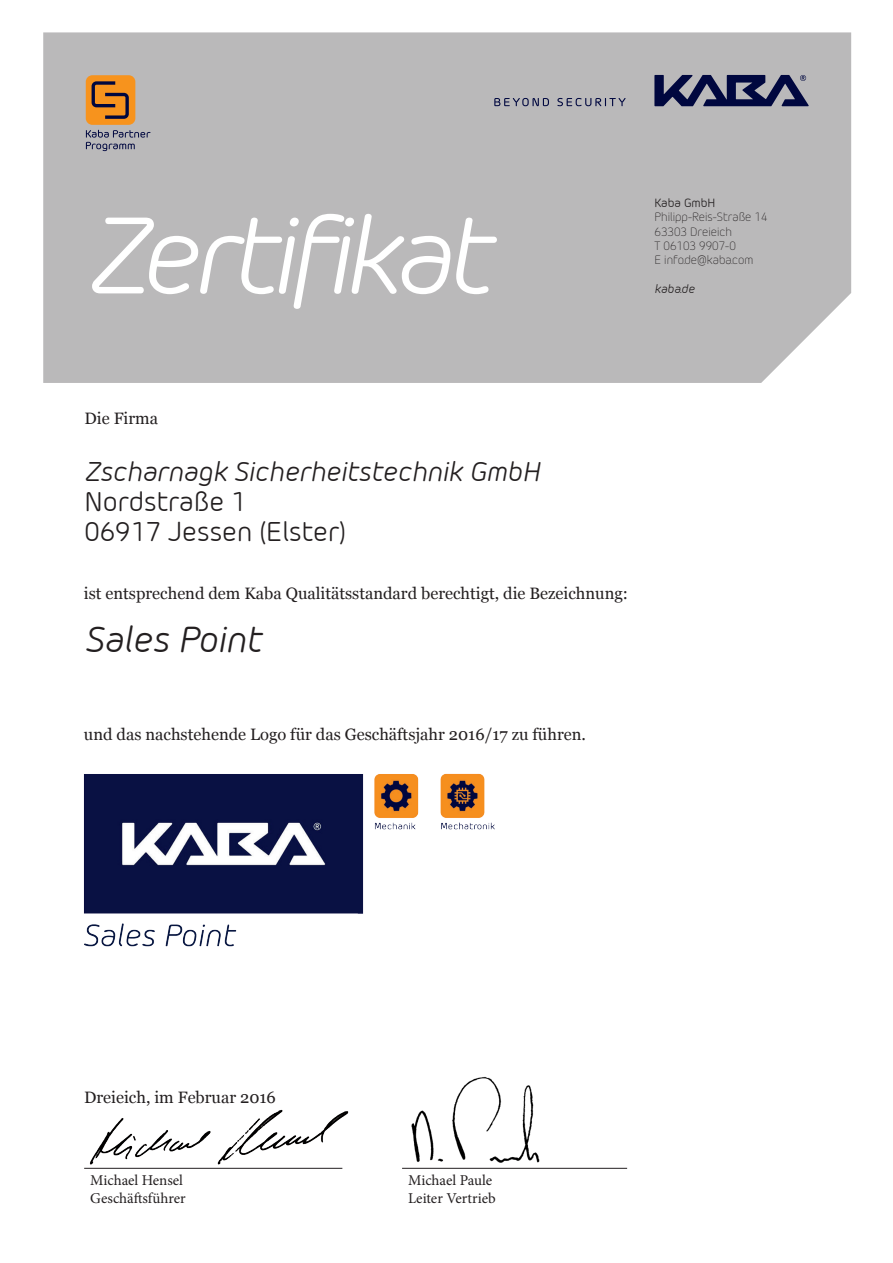
<style>
.page{position:relative;width:893px;height:1263px;background:#fff}
.page>*{position:absolute;margin:0;border:0;box-sizing:border-box;transform-origin:0 0}
.t1{font:italic 108px "Morebi Rounded";letter-spacing:-.06em;color:#fff}
.t2{font:italic 36px "Morebi Rounded";color:#231f20}
.t3{font:italic 27px "Morebi Rounded";color:#231f20}
.t4{font:27px "Morebi Rounded";color:#231f20}
.t5{font:16.5px "Georgia";color:#231f20}
.t6{font:15px "Minion Pro";color:#231f20}
.t7{font:300 12px/14.4px "Morebi Rounded";color:#231f20}
.t8{font:12px "Morebi Rounded";color:#231f20}
.t9{font:italic 12px "Morebi Rounded";color:#231f20}
</style>
<div class="page">
<img style="left:403px;top:1076px;width:144px;height:92px">
<div style="left:43px;top:32px;width:808px;height:351px;background:#bab9ba"></div>
<svg style="left:654px;top:75px;width:155px;height:31px;background:#4a4e70"></svg>
<svg style="left:494px;top:98px;width:132px;height:8px"></svg>
<img style="left:84px;top:1109px;width:265px;height:60px">
<div style="left:86px;top:75px;width:49px;height:50px;background:#f7931d;border-radius:7px"></div>
<svg style="left:92px;top:81px;width:37px;height:38px"></svg>
<svg style="left:86px;top:130px;width:64px;height:21px"></svg>
<hr style="left:84px;top:1168px;width:258px;height:1px;background:#231f20">
<hr style="left:402px;top:1168px;width:225px;height:1px;background:#231f20">
<img style="left:83px;top:773px;width:412px;height:174px">
<h1 class="t1" style="left:86px;top:178px;width:407px">Zertifikat</h1>
<p class="t8" style="left:654px;top:194px;width:62px">Kaba GmbH</p>
<p class="t7" style="left:654px;top:209px;width:115px">Philipp-Reis-Straße 14<br>63303 Dreieich<br>T 06103 9907-0<br>E info.de@kaba.com</p>
<p class="t9" style="left:654px;top:280px;width:42px">kaba.de</p>
<p class="t5" style="left:85px;top:408px;width:75px">Die Firma</p>
<p class="t3" style="left:85px;top:452px;width:457px">Zscharnagk Sicherheitstechnik GmbH</p>
<p class="t4" style="left:85px;top:483px;width:163px">Nordstraße 1</p>
<p class="t4" style="left:85px;top:513px;width:263px">06917 Jessen (Elster)</p>
<p class="t5" style="left:84px;top:583px;width:546px">ist entsprechend dem Kaba Qualitätsstandard berechtigt, die Bezeichnung:</p>
<p class="t2" style="left:84px;top:614px;width:179px">Sales Point</p>
<p class="t5" style="left:84px;top:724px;width:504px">und das nachstehende Logo für das Geschäftsjahr 2016/17 zu führen.</p>
<p class="t5" style="left:84px;top:1087px;width:193px">Dreieich, im Februar 2016</p>
<p class="t6" style="left:90px;top:1170px;width:94px">Michael Hensel</p>
<p class="t6" style="left:90px;top:1188px;width:97px">Geschäftsführer</p>
<p class="t6" style="left:408px;top:1170px;width:86px">Michael Paule</p>
<p class="t6" style="left:408px;top:1188px;width:89px">Leiter Vertrieb</p>
</div>
